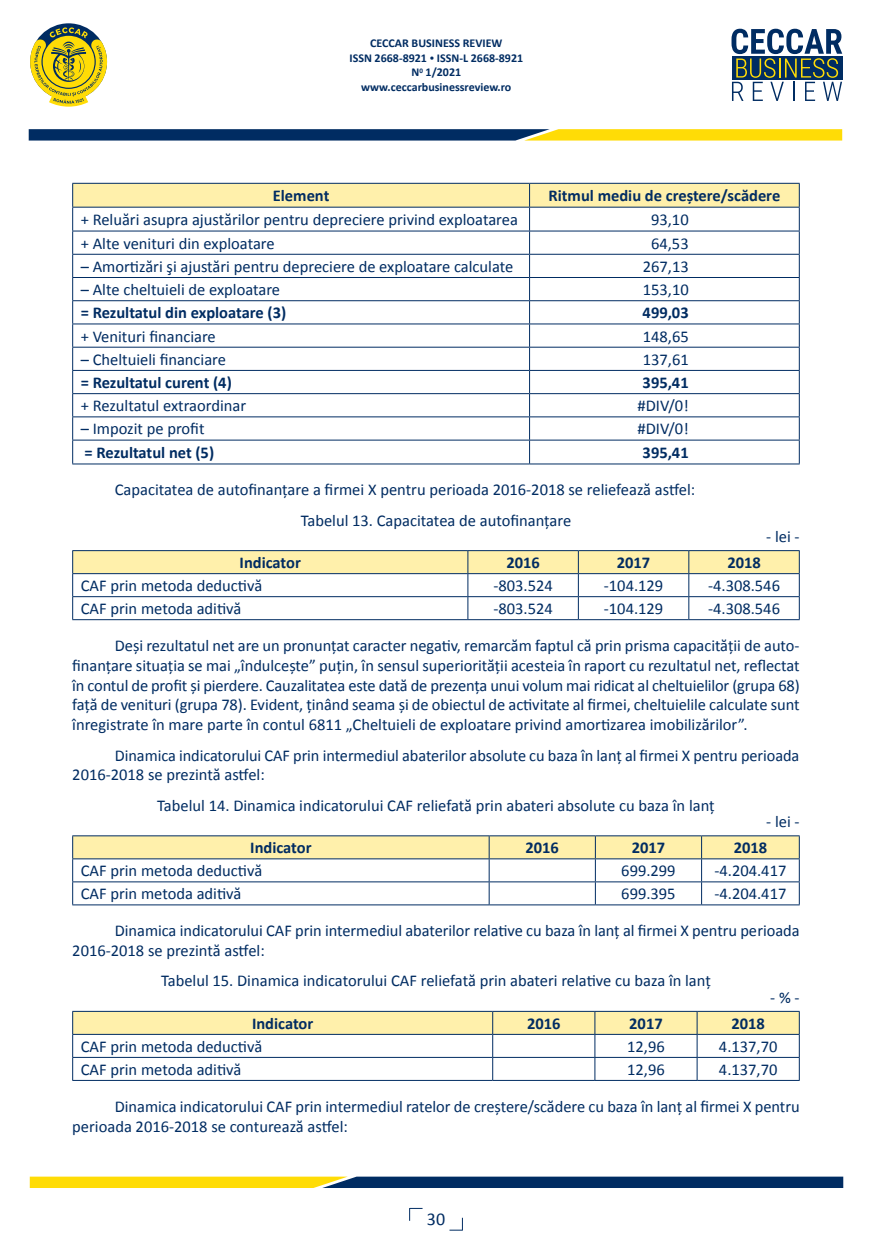
<style>
.page{position:relative;width:872px;height:1255px;background:#fff}
.page>*{position:absolute;margin:0;border:0;box-sizing:border-box;transform-origin:0 0}
.t1{font:18px "Calibri";color:#002c62}
.t2{font:16.5px/19.8px "Calibri";color:#002c62}
.t3{font:700 16.5px "Calibri";color:#002c62}
.t4{font:700 12px/14.4px "Calibri";color:#002c62;text-align:center}
.s1{font-size:9px}
</style>
<div class="page">
<svg style="left:409px;top:1207px;width:13px;height:13px"></svg>
<svg style="left:30px;top:27px;width:77px;height:80px"></svg>
<svg style="left:731px;top:29px;width:111px;height:72px"></svg>
<svg style="left:29px;top:129px;width:813px;height:11px;background:#637144"></svg>
<svg style="left:30px;top:1176px;width:813px;height:11px;background:#6a774c"></svg>
<svg style="left:449px;top:1217px;width:14px;height:13px"></svg>
<svg style="left:72px;top:183px;width:728px;height:280px"></svg>
<hr style="left:72px;top:463px;width:457px;height:1px;background:#002c62">
<hr style="left:529px;top:463px;width:270px;height:1px;background:#002c62">
<svg style="left:72px;top:550px;width:728px;height:69px"></svg>
<hr style="left:72px;top:619px;width:396px;height:1px;background:#002c62">
<hr style="left:468px;top:619px;width:110px;height:1px;background:#002c62">
<hr style="left:578px;top:619px;width:111px;height:1px;background:#002c62">
<hr style="left:689px;top:619px;width:110px;height:1px;background:#002c62">
<svg style="left:72px;top:835px;width:728px;height:69px"></svg>
<hr style="left:72px;top:904px;width:417px;height:1px;background:#002c62">
<hr style="left:489px;top:904px;width:106px;height:1px;background:#002c62">
<hr style="left:595px;top:904px;width:106px;height:1px;background:#002c62">
<hr style="left:701px;top:904px;width:98px;height:1px;background:#002c62">
<hr style="left:72px;top:1010px;width:421px;height:1px;background:#002c62">
<hr style="left:493px;top:1010px;width:102px;height:1px;background:#002c62">
<hr style="left:595px;top:1010px;width:102px;height:1px;background:#002c62">
<hr style="left:697px;top:1010px;width:102px;height:1px;background:#002c62">
<svg style="left:72px;top:1011px;width:728px;height:68px"></svg>
<hr style="left:72px;top:1079px;width:421px;height:1px;background:#002c62">
<hr style="left:493px;top:1079px;width:102px;height:1px;background:#002c62">
<hr style="left:595px;top:1079px;width:102px;height:1px;background:#002c62">
<hr style="left:697px;top:1079px;width:102px;height:1px;background:#002c62">
<p class="t4" style="left:349px;top:36px;width:175px">CECCAR BUSINESS REVIEW<br>ISSN 2668-8921 <span class="s1">•</span> ISSN-L 2668-8921<br>N<sup>0</sup> 1/2021 www.ceccarbusinessreview.ro</p>
<p class="t3" style="left:273px;top:185px;width:58px">Element</p>
<p class="t3" style="left:548px;top:185px;width:233px">Ritmul mediu de creștere/scădere</p>
<p class="t2" style="left:81px;top:209px;width:438px">+ Reluări asupra ajustărilor pentru depreciere privind exploatarea</p>
<p class="t2" style="left:651px;top:209px;width:39px">93,10</p>
<p class="t2" style="left:81px;top:232px;width:195px">+ Alte venituri din exploatare</p>
<p class="t2" style="left:651px;top:232px;width:39px">64,53</p>
<p class="t2" style="left:81px;top:256px;width:434px">– Amortizări şi ajustări pentru depreciere de exploatare calculate</p>
<p class="t2" style="left:643px;top:256px;width:47px">267,13</p>
<p class="t2" style="left:81px;top:279px;width:201px">– Alte cheltuieli de exploatare</p>
<p class="t2" style="left:643px;top:279px;width:47px">153,10</p>
<p class="t3" style="left:81px;top:302px;width:207px">= Rezultatul din exploatare (3)</p>
<p class="t3" style="left:642px;top:302px;width:48px">499,03</p>
<p class="t2" style="left:81px;top:325px;width:137px">+ Venituri financiare</p>
<p class="t2" style="left:643px;top:325px;width:47px">148,65</p>
<p class="t2" style="left:81px;top:348px;width:147px">– Cheltuieli financiare</p>
<p class="t2" style="left:643px;top:348px;width:47px">137,61</p>
<p class="t3" style="left:81px;top:372px;width:152px">= Rezultatul curent (4)</p>
<p class="t3" style="left:642px;top:372px;width:48px">395,41</p>
<p class="t2" style="left:81px;top:395px;width:167px">+ Rezultatul extraordinar</p>
<p class="t2" style="left:637px;top:395px;width:53px">#DIV/0!</p>
<p class="t2" style="left:81px;top:418px;width:125px">– Impozit pe profit</p>
<p class="t2" style="left:637px;top:418px;width:53px">#DIV/0!</p>
<p class="t3" style="left:84px;top:442px;width:131px">= Rezultatul net (5)</p>
<p class="t3" style="left:642px;top:442px;width:48px">395,41</p>
<p class="t2" style="left:301px;top:473px;width:396px;line-height:30.5px;text-indent:-186px">Capacitatea de autofinanțare a firmei X pentru perioada 2016-2018 se reliefează astfel:<br>Tabelul 13. Capacitatea de autofinanțare</p>
<p class="t2" style="left:766px;top:526px;width:35px">- lei -</p>
<p class="t3" style="left:240px;top:552px;width:63px">Indicator</p>
<p class="t3" style="left:506px;top:552px;width:35px">2016</p>
<p class="t3" style="left:617px;top:552px;width:35px">2017</p>
<p class="t3" style="left:727px;top:552px;width:35px">2018</p>
<p class="t2" style="left:81px;top:575px;width:183px">CAF prin metoda deductivă</p>
<p class="t2" style="left:493px;top:575px;width:61px">-803.524</p>
<p class="t2" style="left:604px;top:575px;width:61px">-104.129</p>
<p class="t2" style="left:708px;top:575px;width:73px">-4.308.546</p>
<p class="t2" style="left:81px;top:598px;width:162px">CAF prin metoda aditivă</p>
<p class="t2" style="left:493px;top:598px;width:61px">-803.524</p>
<p class="t2" style="left:604px;top:598px;width:61px">-104.129</p>
<p class="t2" style="left:708px;top:598px;width:73px">-4.308.546</p>
<p class="t2" style="left:72px;top:634px;width:729px;text-align:justify;text-indent:43px">Deși rezultatul net are un pronunțat caracter negativ, remarcăm faptul că prin prisma capacității de auto&shy;finanțare situația se mai „îndulcește” puțin, în sensul superiorității acesteia în raport cu rezultatul net, reflectat în contul de profit și pierdere. Cauzalitatea este dată de prezența unui volum mai ridicat al cheltuielilor (grupa 68) faţă de venituri (grupa 78). Evident, ținând seama și de obiectul de activitate al firmei, cheltuielile calculate sunt înregistrate în mare parte în contul 6811 „Cheltuieli de exploatare privind amortizarea imobilizărilor”.</p>
<p class="t2" style="left:72px;top:744px;width:728px;text-indent:43px">Dinamica indicatorului CAF prin intermediul abaterilor absolute cu baza în lanț al firmei X pentru perioada<br>2016-2018 se prezintă astfel:</p>
<p class="t2" style="left:157px;top:794px;width:559px">Tabelul 14. Dinamica indicatorului CAF reliefată prin abateri absolute cu baza în lanț</p>
<p class="t2" style="left:766px;top:811px;width:35px">- lei -</p>
<p class="t3" style="left:250px;top:837px;width:63px">Indicator</p>
<p class="t3" style="left:525px;top:837px;width:35px">2016</p>
<p class="t3" style="left:632px;top:837px;width:35px">2017</p>
<p class="t3" style="left:733px;top:837px;width:35px">2018</p>
<p class="t2" style="left:81px;top:860px;width:183px">CAF prin metoda deductivă</p>
<p class="t2" style="left:621px;top:860px;width:56px">699.299</p>
<p class="t2" style="left:714px;top:860px;width:73px">-4.204.417</p>
<p class="t2" style="left:81px;top:883px;width:162px">CAF prin metoda aditivă</p>
<p class="t2" style="left:621px;top:883px;width:56px">699.395</p>
<p class="t2" style="left:714px;top:883px;width:73px">-4.204.417</p>
<p class="t2" style="left:72px;top:919px;width:729px;text-indent:43px">Dinamica indicatorului CAF prin intermediul abaterilor relative cu baza în lanț al firmei X pentru perioada<br>2016-2018 se prezintă astfel:</p>
<p class="t2" style="left:161px;top:970px;width:551px">Tabelul 15. Dinamica indicatorului CAF reliefată prin abateri relative cu baza în lanț</p>
<p class="t2" style="left:770px;top:986px;width:31px">- % -</p>
<p class="t3" style="left:252px;top:1013px;width:63px">Indicator</p>
<p class="t3" style="left:527px;top:1013px;width:35px">2016</p>
<p class="t3" style="left:629px;top:1013px;width:35px">2017</p>
<p class="t3" style="left:731px;top:1013px;width:35px">2018</p>
<p class="t2" style="left:81px;top:1035px;width:183px">CAF prin metoda deductivă</p>
<p class="t2" style="left:627px;top:1035px;width:39px">12,96</p>
<p class="t2" style="left:719px;top:1035px;width:60px">4.137,70</p>
<p class="t2" style="left:81px;top:1058px;width:162px">CAF prin metoda aditivă</p>
<p class="t2" style="left:627px;top:1058px;width:39px">12,96</p>
<p class="t2" style="left:719px;top:1058px;width:60px">4.137,70</p>
<p class="t2" style="left:72px;top:1095px;width:729px;line-height:20.4px;text-indent:43px">Dinamica indicatorului CAF prin intermediul ratelor de creștere/scădere cu baza în lanț al firmei X pentru perioada 2016-2018 se conturează astfel:</p>
<p class="t1" style="left:427px;top:1208px;width:20px">30</p>
</div>
